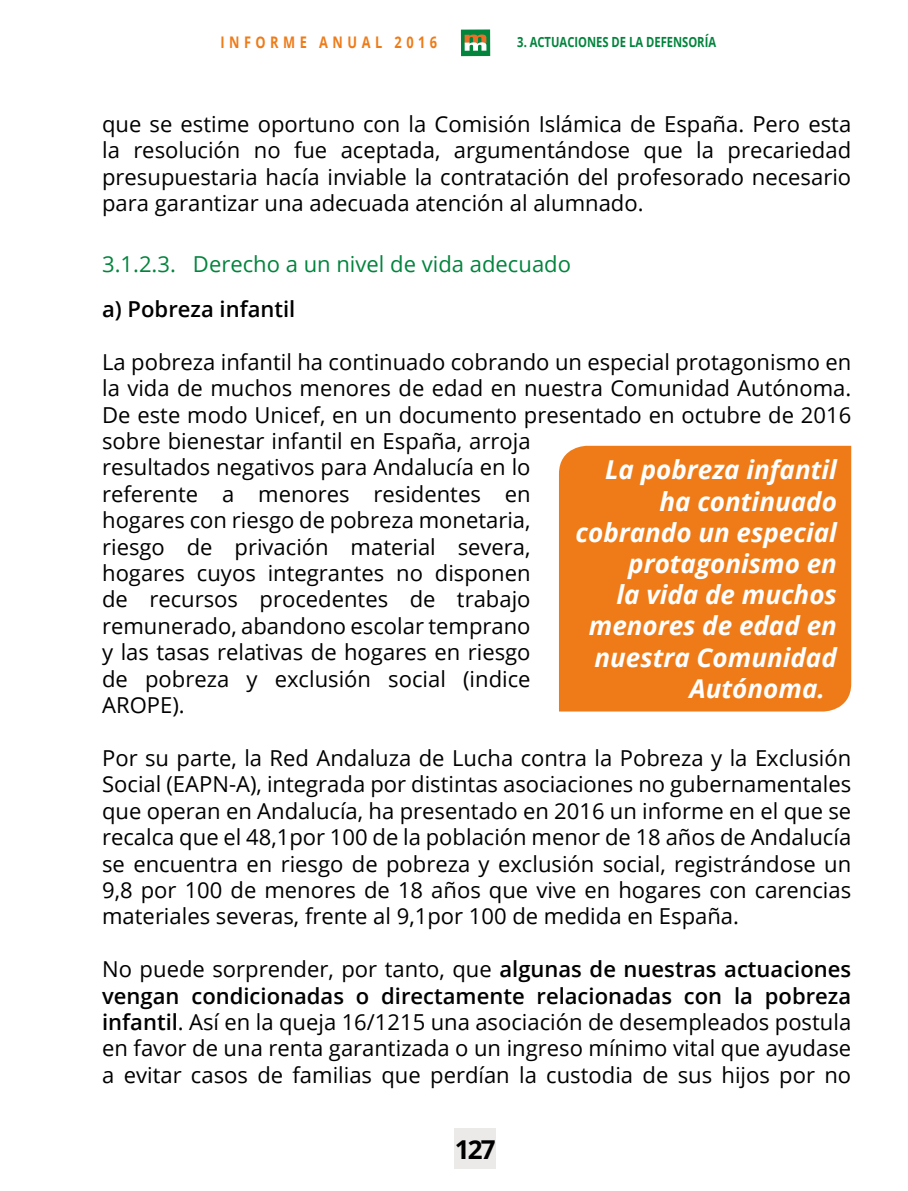
<style>
.page{position:relative;width:908px;height:1191px;background:#fff}
.page>*{position:absolute;margin:0;border:0;box-sizing:border-box;transform-origin:0 0}
.t1{font:italic 700 26px "Open Sans";color:#fff}
.t2{font:700 26px "Open Sans";color:#000}
.t3{font:22px/26.4px "Open Sans";color:#000;text-align:justify}
.t4{font:22px "Open Sans";color:#02843d}
.t5{font:600 22px "Open Sans";color:#000}
.t6{font:700 16px "Open Sans";letter-spacing:.35em;color:#ee7b18;scale:.8 1}
.t7{font:700 14px "Open Sans";color:#02843d;scale:.8 1}
.s1{font-weight:600}
</style>
<div class="page">
<div style="left:460px;top:29px;width:30px;height:27px;background:#02843d"></div>
<svg style="left:464px;top:35px;width:22px;height:16px"></svg>
<div style="left:454px;top:1128px;width:41px;height:41px;background:#ece9e9"></div>
<div style="left:559px;top:445px;width:293px;height:267px;background:#ee7b18"></div>
<p class="t6" style="left:220px;top:31px;width:272px">INFORME ANUAL 2016</p>
<p class="t7" style="left:517px;top:32px;width:250px">3. ACTUACIONES DE LA DEFENSORÍA</p>
<p class="t3" style="left:102px;top:110px;width:750px">que se estime oportuno con la Comisión Islámica de España. Pero esta la resolución no fue aceptada, argumentándose que la precariedad presupuestaria hacía inviable la contratación del profesorado necesario para garantizar una adecuada atención al alumnado.</p>
<p class="t4" style="left:102px;top:249px;width:470px">3.1.2.3. Derecho a un nivel de vida adecuado</p>
<p class="t5" style="left:102px;top:294px;width:195px">a) Pobreza infantil</p>
<p class="t3" style="left:102px;top:348px;width:750px;text-align:left">La pobreza infantil ha continuado cobrando un especial protagonismo en la vida de muchos menores de edad en nuestra Comunidad Autónoma.<br>De este modo Unicef, en un documento presentado en octubre de 2016 sobre bienestar infantil en España, arroja<br>resultados negativos para Andalucía en lo<br>referente a menores residentes en<br>hogares con riesgo de pobreza monetaria,<br>riesgo de privación material severa,<br>hogares cuyos integrantes no disponen<br>de recursos procedentes de trabajo<br>remunerado, abandono escolar temprano<br>y las tasas relativas de hogares en riesgo<br>de pobreza y exclusión social (indice<br>AROPE).</p>
<p class="t3" style="left:102px;top:744px;width:750px">Por su parte, la Red Andaluza de Lucha contra la Pobreza y la Exclusión Social (EAPN-A), integrada por distintas asociaciones no gubernamentales que operan en Andalucía, ha presentado en 2016 un informe en el que se recalca que el 48,1por 100 de la población menor de 18 años de Andalucía se encuentra en riesgo de pobreza y exclusión social, registrándose un 9,8 por 100 de menores de 18 años que vive en hogares con carencias materiales severas, frente al 9,1por 100 de medida en España.</p>
<p class="t3" style="left:102px;top:955px;width:750px">No puede sorprender, por tanto, que <span class="s1">algunas de nuestras actuaciones vengan condicionadas o directamente relacionadas con la pobreza infantil</span>. Así en la queja 16/1215 una asociación de desempleados postula en favor de una renta garantizada o un ingreso mínimo vital que ayudase a evitar casos de familias que perdían la custodia de sus hijos por no</p>
<p class="t1" style="left:604px;top:451px;width:233px">La pobreza infantil</p>
<p class="t1" style="left:659px;top:483px;width:179px">ha continuado</p>
<p class="t1" style="left:575px;top:514px;width:263px">cobrando un especial</p>
<p class="t1" style="left:628px;top:545px;width:210px">protagonismo en</p>
<p class="t1" style="left:616px;top:576px;width:222px">la vida de muchos</p>
<p class="t1" style="left:588px;top:607px;width:249px">menores de edad en</p>
<p class="t1" style="left:594px;top:639px;width:244px">nuestra Comunidad</p>
<p class="t1" style="left:689px;top:670px;width:137px">Autónoma.</p>
<p class="t2" style="left:454px;top:1131px;width:43px">127</p>
</div>
